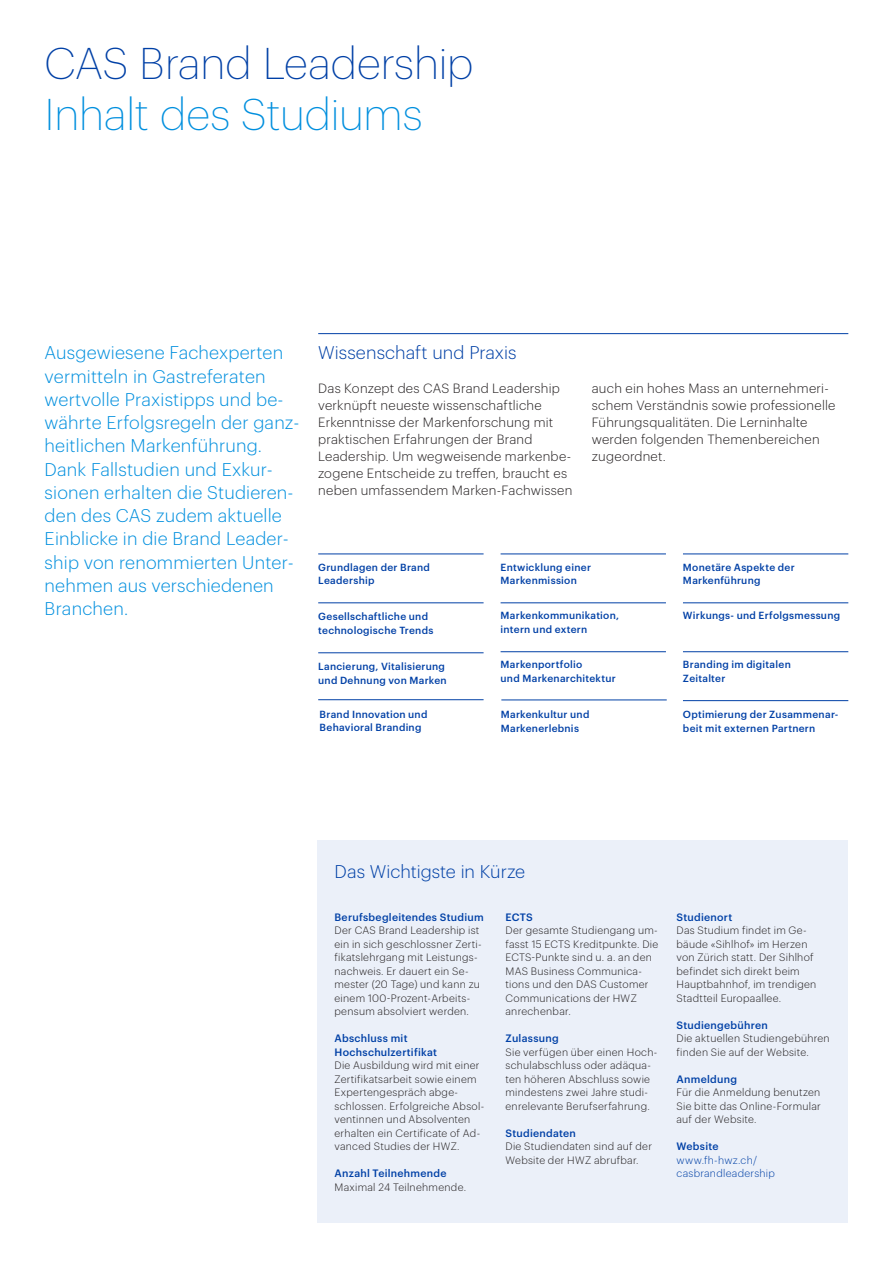
<style>
.page{position:relative;width:893px;height:1263px;background:#fff}
.page>*{position:absolute;margin:0;border:0;box-sizing:border-box;transform-origin:0 0}
.t1{font:200 43.5px "Graphik";letter-spacing:-.005em;color:#0040a6}
.t2{font:200 43.5px "Graphik";letter-spacing:-.005em;color:#008fde}
.t3{font:300 18px/23.2px "Graphik";letter-spacing:.01em;color:#008fde}
.t4{font:300 18px "Graphik";letter-spacing:.005em;color:#0040a6}
.t5{font:300 13.2px/17px "Graphik";letter-spacing:.02em;color:#231f20}
.t6{font:300 10.5px/13.5px "Graphik";letter-spacing:.025em;color:#231f20}
.t7{font:500 10.5px/13.5px "Graphik";letter-spacing:.025em;color:#0040a6}
.t8{font:300 10.5px/13.5px "Graphik";letter-spacing:.03em;color:#0040a6}
.t9{font:500 10.2px/13.5px "Graphik";letter-spacing:.025em;color:#0040a6}
</style>
<div class="page">
<hr style="left:318px;top:333px;width:530px;height:1px;background:#0040a6">
<div style="left:317px;top:840px;width:531px;height:382px;background:#ebf0f9"></div>
<hr style="left:318px;top:554px;width:166px;height:1px;background:#0040a6">
<hr style="left:501px;top:651px;width:165px;height:1px;background:#0040a6">
<hr style="left:683px;top:554px;width:165px;height:1px;background:#0040a6">
<hr style="left:318px;top:603px;width:166px;height:1px;background:#0040a6">
<hr style="left:683px;top:603px;width:165px;height:1px;background:#0040a6">
<hr style="left:318px;top:652px;width:166px;height:1px;background:#0040a6">
<hr style="left:683px;top:651px;width:165px;height:1px;background:#0040a6">
<hr style="left:501px;top:554px;width:165px;height:1px;background:#0040a6">
<hr style="left:683px;top:700px;width:165px;height:1px;background:#0040a6">
<hr style="left:501px;top:603px;width:165px;height:1px;background:#0040a6">
<hr style="left:318px;top:699px;width:166px;height:1px;background:#0040a6">
<hr style="left:501px;top:700px;width:166px;height:1px;background:#0040a6">
<h1 class="t1" style="left:45px;top:32px;width:430px">CAS Brand Leadership</h1>
<h1 class="t2" style="left:45px;top:83px;width:379px">Inhalt des Studiums</h1>
<p class="t3" style="left:45px;top:340px;width:256px">Ausgewiesene Fachexperten vermitteln in Gastreferaten wertvolle Praxistipps und be&shy;währte Erfolgsregeln der ganz&shy;heitlichen Markenführung.<br>Dank Fallstudien und Exkur&shy;sionen erhalten die Studieren&shy;den des CAS zudem aktuelle<br>Einblicke in die Brand Leader&shy;ship von renommierten Unter&shy;nehmen aus verschiedenen<br>Branchen.</p>
<h2 class="t4" style="left:318px;top:340px;width:200px">Wissenschaft und Praxis</h2>
<p class="t5" style="left:318px;top:379px;width:256px">Das Konzept des CAS Brand Leadership verknüpft neueste wissenschaftliche Erkenntnisse der Markenforschung mit praktischen Erfahrungen der Brand Leadership. Um wegweisende markenbe&shy;zogene Entscheide zu treffen, braucht es neben umfassendem Marken-Fachwissen</p>
<p class="t5" style="left:592px;top:379px;width:245px">auch ein hohes Mass an unternehmeri&shy;schem Verständnis sowie professionelle Führungsqualitäten. Die Lerninhalte werden folgenden Themenbereichen zugeordnet.</p>
<p class="t9" style="left:318px;top:559px;width:113px">Grundlagen der Brand<br>Leadership</p>
<p class="t9" style="left:318px;top:609px;width:117px">Gesellschaftliche und technologische Trends</p>
<p class="t9" style="left:318px;top:659px;width:130px">Lancierung, Vitalisierung und Dehnung von Marken</p>
<p class="t9" style="left:501px;top:559px;width:92px">Entwicklung einer<br>Markenmission</p>
<p class="t9" style="left:501px;top:608px;width:120px">Markenkommunikation, intern und extern</p>
<p class="t9" style="left:501px;top:657px;width:117px">Markenportfolio<br>und Markenarchitektur</p>
<p class="t9" style="left:320px;top:706px;width:109px">Brand Innovation und<br>Behavioral Branding</p>
<p class="t9" style="left:501px;top:707px;width:90px">Markenkultur und<br>Markenerlebnis</p>
<p class="t9" style="left:683px;top:559px;width:113px">Monetäre Aspekte der<br>Markenführung</p>
<p class="t9" style="left:683px;top:608px;width:159px">Wirkungs- und Erfolgsmessung</p>
<p class="t9" style="left:683px;top:657px;width:109px">Branding im digitalen<br>Zeitalter</p>
<p class="t9" style="left:683px;top:707px;width:157px">Optimierung der Zusammenar&shy;beit mit externen Partnern</p>
<h2 class="t4" style="left:335px;top:858px;width:192px">Das Wichtigste in Kürze</h2>
<p class="t7" style="left:334px;top:909px;width:151px">Berufsbegleitendes Studium</p>
<p class="t6" style="left:334px;top:923px;width:149px">Der CAS Brand Leadership ist ein in sich geschlossner Zerti&shy;fikatslehrgang mit Leistungs&shy;nachweis. Er dauert ein Se&shy;mester (20 Tage) und kann zu einem 100-Prozent-Arbeits&shy;pensum absolviert werden.</p>
<p class="t7" style="left:334px;top:1031px;width:104px">Abschluss mit<br>Hochschulzertifikat</p>
<p class="t6" style="left:334px;top:1058px;width:151px">Die Ausbildung wird mit einer<br>Zertifikatsarbeit sowie einem<br>Expertengespräch abge&shy;schlossen. Erfolgreiche Absol&shy;ventinnen und Absolventen erhalten ein Certificate of Ad&shy;vanced Studies der HWZ.</p>
<p class="t7" style="left:334px;top:1166px;width:114px">Anzahl Teilnehmende</p>
<p class="t6" style="left:334px;top:1179px;width:133px">Maximal 24 Teilnehmende.</p>
<p class="t7" style="left:505px;top:909px;width:29px">ECTS</p>
<p class="t6" style="left:505px;top:923px;width:154px">Der gesamte Studiengang um&shy;fasst 15 ECTS Kreditpunkte. Die<br>ECTS-Punkte sind u. a. an den<br>MAS Business Communica&shy;tions und den DAS Customer<br>Communications der HWZ anrechenbar.</p>
<p class="t7" style="left:505px;top:1031px;width:55px">Zulassung</p>
<p class="t6" style="left:505px;top:1044px;width:153px">Sie verfügen über einen Hoch&shy;schulabschluss oder adäqua&shy;ten höheren Abschluss sowie mindestens zwei Jahre studi&shy;enrelevante Berufserfahrung.</p>
<p class="t7" style="left:505px;top:1125px;width:72px">Studiendaten</p>
<p class="t6" style="left:505px;top:1139px;width:148px">Die Studiendaten sind auf der<br>Website der HWZ abrufbar.</p>
<p class="t7" style="left:676px;top:909px;width:57px">Studienort</p>
<p class="t6" style="left:676px;top:923px;width:141px">Das Studium findet im Ge&shy;bäude «Sihlhof» im Herzen von Zürich statt. Der Sihlhof befindet sich direkt beim<br>Hauptbahnhof, im trendigen<br>Stadtteil Europaallee.</p>
<p class="t7" style="left:676px;top:1017px;width:93px">Studiengebühren</p>
<p class="t6" style="left:676px;top:1031px;width:155px">Die aktuellen Studiengebühren finden Sie auf der Website.</p>
<p class="t7" style="left:676px;top:1071px;width:62px">Anmeldung</p>
<p class="t6" style="left:676px;top:1085px;width:146px;text-align:justify">Für die Anmeldung benutzen Sie bitte das Online-Formular auf der Website.</p>
<p class="t7" style="left:676px;top:1139px;width:44px">Website</p>
<p class="t8" style="left:676px;top:1152px;width:100px">www.fh-hwz.ch/ casbrandleadership</p>
</div>
